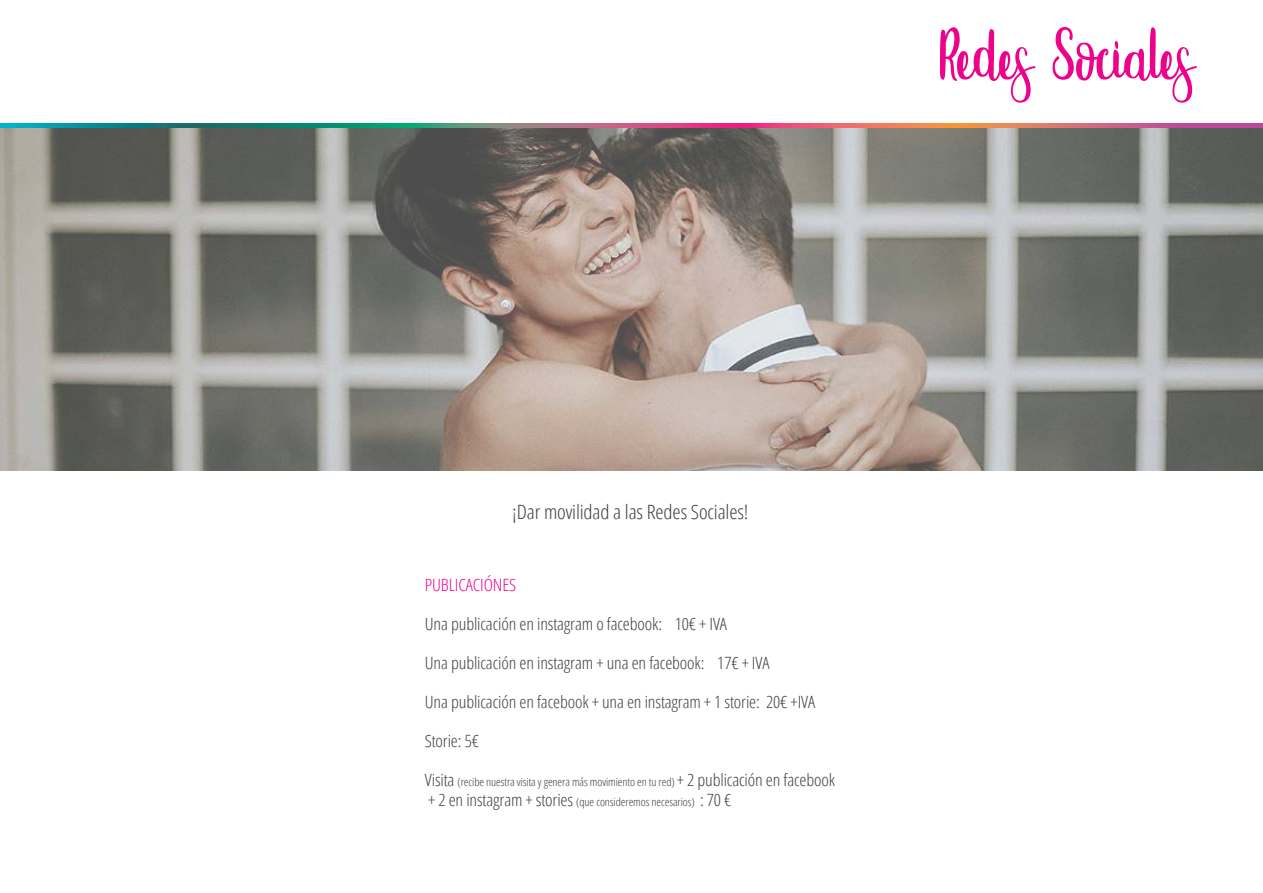
<style>
.page{position:relative;width:1263px;height:893px;background:#fff}
.page>*{position:absolute;margin:0;border:0;box-sizing:border-box;transform-origin:0 0}
.t1{font:85.5px "Sweet Hipster";letter-spacing:-.01em;color:#ed028c}
.t2{font:300 condensed 19.8px "Open Sans";letter-spacing:-.01em;color:#3e3e3f;scale:1.06 1}
.t3{font:300 condensed 16.95px "Open Sans";letter-spacing:-.01em;color:#3e3e3f;scale:1.06 1}
.t4{font:300 condensed 16.95px "Open Sans";letter-spacing:-.01em;color:#ed028c;scale:1.06 1}
.t5{font:300 condensed 11.25px/19.5px "Open Sans";letter-spacing:-.01em;color:#3e3e3f;scale:1.06 1}
.s1{font-size:16.95px}
</style>
<div class="page">
<img style="left:0;top:128px;width:1263px;height:342px">
<svg style="left:0;top:123px;width:1263px;height:5px"></svg>
<h1 class="t1" style="left:937px;top:17px;width:256px">Redes Sociales</h1>
<p class="t2" style="left:512px;top:498px;width:224px">¡Dar movilidad a las Redes Sociales!</p>
<p class="t4" style="left:425px;top:573px;width:88px">PUBLICACIÓNES</p>
<p class="t3" style="left:425px;top:612px;width:287px">Una publicación en instagram o facebook: 10€ + IVA</p>
<p class="t3" style="left:425px;top:651px;width:327px">Una publicación en instagram + una en facebook: 17€ + IVA</p>
<p class="t3" style="left:425px;top:690px;width:370px">Una publicación en facebook + una en instagram + 1 storie: 20€ +IVA</p>
<p class="t3" style="left:425px;top:729px;width:53px">Storie: 5€</p>
<p class="t5" style="left:425px;top:772px;width:388px"><span class="s1">Visita</span> (recibe nuestra visita y genera más movimiento en tu red) <span class="s1">+ 2 publicación en facebook + 2 en instagram + stories</span> (que consideremos necesarios) <span class="s1">: 70 €</span></p>
</div>
